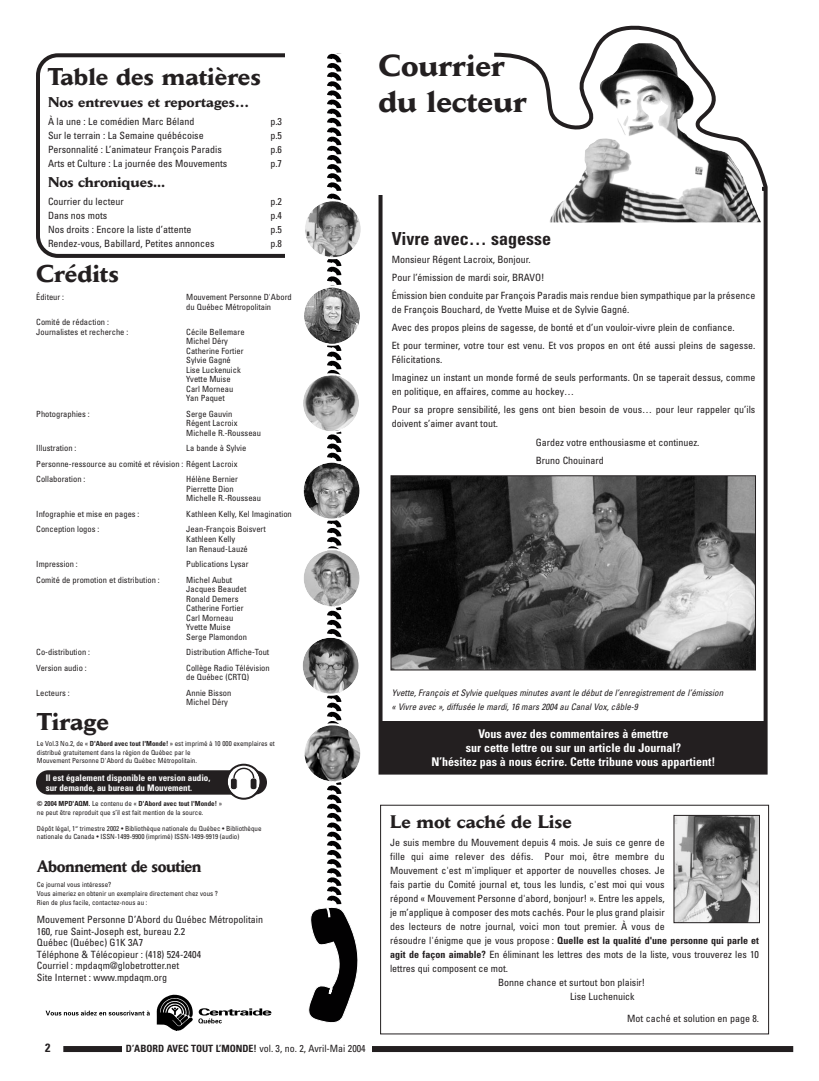
<style>
.page{position:relative;width:819px;height:1081px;background:#fff}
.page>*{position:absolute;margin:0;border:0;box-sizing:border-box;transform-origin:0 0}
.t1{font:700 30px/36px "Daily News";color:#231f20}
.t2{font:700 24px "Daily News";color:#231f20}
.t3{font:700 condensed 18px "Univers";color:#231f20}
.t4{font:700 18px "Daily News";color:#231f20}
.t5{font:700 16.5px "Daily News";letter-spacing:-.03em;color:#231f20;scale:.91 1}
.t6{font:700 14px "Daily News";color:#231f20}
.t7{font:700 condensed 12px/14px "Univers";color:#fff;text-align:center}
.t8{font:700 condensed 12px "Univers";color:#231f20}
.t9{font:condensed 10px/18px "Univers";color:#231f20}
.t10{font:700 condensed 10px "Univers";color:#231f20}
.t11{font:condensed 10px "Univers";letter-spacing:.02em;color:#231f20}
.t12{font:italic condensed 9px/14px "Univers";color:#231f20}
.t13{font:700 condensed 9px/10px "Univers";color:#fff}
.t14{font:condensed 8.5px/9.5px "Univers";color:#231f20}
.t15{font:condensed 7px/8.6px "Univers";color:#231f20}
.s1{font-weight:700}
.s2{font-weight:400}
</style>
<div class="page">
<div style="left:36px;top:770px;width:231px;height:24px;background:#231f20;border-radius:12px"></div>
<div style="left:379px;top:187px;width:389px;height:587px;border:4px solid #231f20"></div>
<div style="left:63px;top:1045px;width:730px;height:6px;background:#231f20"></div>
<div style="left:123px;top:1036px;width:249px;height:26px;background:#fff"></div>
<div style="left:380px;top:721px;width:387px;height:51px;background:#231f20"></div>
<svg style="left:36px;top:53px;width:249px;height:205px"></svg>
<svg style="left:157px;top:994px;width:114px;height:36px"></svg>
<svg style="left:46px;top:1010px;width:104px;height:5px"></svg>
<div style="left:377px;top:181px;width:385px;height:13px;background:#fff"></div>
<svg style="left:494px;top:25px;width:274px;height:166px"></svg>
<svg style="left:302px;top:53px;width:59px;height:969px"></svg>
<svg style="left:226px;top:763px;width:36px;height:36px"></svg>
<img style="left:550px;top:79px;width:157px;height:141px">
<img style="left:392px;top:477px;width:362px;height:191px">
<div style="left:390px;top:475px;width:366px;height:195px;border:1px solid #231f20"></div>
<div style="left:380px;top:804px;width:389px;height:229px;border:1px solid #231f20"></div>
<img style="left:676px;top:816px;width:82px;height:104px">
<div style="left:674px;top:814px;width:86px;height:108px;border:1px solid #231f20"></div>
<h2 class="t2" style="left:48px;top:68px;width:214px">Table des matières</h2>
<h3 class="t6" style="left:48px;top:97px;width:203px">Nos entrevues et reportages…</h3>
<p class="t9" style="left:48px;top:113px;width:148px">À la une : Le comédien Marc Béland</p>
<p class="t9" style="left:270px;top:113px;width:13px">p.3</p>
<p class="t9" style="left:48px;top:127px;width:157px">Sur le terrain : La Semaine québécoise</p>
<p class="t9" style="left:270px;top:127px;width:13px">p.5</p>
<p class="t9" style="left:48px;top:141px;width:175px">Personnalité : L’animateur François Paradis</p>
<p class="t9" style="left:270px;top:141px;width:13px">p.6</p>
<p class="t9" style="left:48px;top:155px;width:181px">Arts et Culture : La journée des Mouvements</p>
<p class="t9" style="left:270px;top:155px;width:13px">p.7</p>
<h3 class="t6" style="left:48px;top:177px;width:119px">Nos chroniques...</h3>
<p class="t9" style="left:48px;top:193px;width:77px">Courrier du lecteur</p>
<p class="t9" style="left:270px;top:193px;width:13px">p.2</p>
<p class="t9" style="left:48px;top:207px;width:61px">Dans nos mots</p>
<p class="t9" style="left:270px;top:207px;width:13px">p.4</p>
<p class="t9" style="left:48px;top:221px;width:145px">Nos droits : Encore la liste d’attente</p>
<p class="t9" style="left:270px;top:221px;width:13px">p.5</p>
<p class="t9" style="left:48px;top:235px;width:168px">Rendez-vous, Babillard, Petites annonces</p>
<p class="t9" style="left:270px;top:235px;width:13px">p.8</p>
<h2 class="t2" style="left:36px;top:264px;width:84px">Crédits</h2>
<p class="t14" style="left:36px;top:293px;width:29px">Éditeur :</p>
<p class="t14" style="left:186px;top:293px;width:107px">Mouvement Personne D'Abord du Québec Métropolitain</p>
<p class="t14" style="left:36px;top:318px;width:93px">Comité de rédaction :<br>Journalistes et recherche :</p>
<p class="t14" style="left:186px;top:327px;width:60px">Cécile Bellemare<br>Michel Déry<br>Catherine Fortier<br>Sylvie Gagné<br>Lise Luckenuick<br>Yvette Muise<br>Carl Morneau<br>Yan Paquet</p>
<p class="t14" style="left:36px;top:409px;width:55px">Photographies :</p>
<p class="t14" style="left:186px;top:409px;width:76px">Serge Gauvin<br>Régent Lacroix<br>Michelle R.-Rousseau</p>
<p class="t14" style="left:36px;top:444px;width:42px">Illustration :</p>
<p class="t14" style="left:36px;top:441px;width:212px;line-height:15.5px;text-indent:150px">La bande à Sylvie<br>Personne-ressource au comité et révision : Régent Lacroix<br>Collaboration :</p>
<p class="t14" style="left:186px;top:475px;width:76px">Hélène Bernier<br>Pierrette Dion<br>Michelle R.-Rousseau</p>
<p class="t14" style="left:36px;top:509px;width:105px">Infographie et mise en pages :</p>
<p class="t14" style="left:186px;top:509px;width:107px">Kathleen Kelly, Kel Imagination</p>
<p class="t14" style="left:36px;top:525px;width:64px">Conception logos :</p>
<p class="t14" style="left:186px;top:525px;width:81px">Jean-François Boisvert<br>Kathleen Kelly<br>Ian Renaud-Lauzé</p>
<p class="t14" style="left:36px;top:559px;width:43px">Impression :</p>
<p class="t14" style="left:186px;top:559px;width:64px">Publications Lysar</p>
<p class="t14" style="left:36px;top:575px;width:125px">Comité de promotion et distribution :</p>
<p class="t14" style="left:186px;top:575px;width:62px">Michel Aubut<br>Jacques Beaudet<br>Ronald Demers<br>Catherine Fortier<br>Carl Morneau<br>Yvette Muise<br>Serge Plamondon</p>
<p class="t14" style="left:36px;top:647px;width:55px">Co-distribution :</p>
<p class="t14" style="left:186px;top:647px;width:84px">Distribution Affiche-Tout</p>
<p class="t14" style="left:36px;top:663px;width:52px">Version audio :</p>
<p class="t14" style="left:186px;top:663px;width:85px">Collège Radio Télévision de Québec (CRTQ)</p>
<p class="t14" style="left:36px;top:688px;width:35px">Lecteurs :</p>
<p class="t14" style="left:186px;top:688px;width:47px">Annie Bisson<br>Michel Déry</p>
<h2 class="t2" style="left:37px;top:713px;width:74px">Tirage</h2>
<p class="t15" style="left:37px;top:739px;width:239px">Le Vol.3 No.2, de « <span class="s1">D'Abord avec tout l'Monde!</span> » est imprimé à 10 000 exemplaires et distribué gratuitement dans la région de Québec par le<br>Mouvement Personne D'Abord du Québec Métropolitain.</p>
<p class="t13" style="left:46px;top:772px;width:166px">Il est également disponible en version audio, sur demande, au bureau du Mouvement.</p>
<p class="t15" style="left:37px;top:799px;width:187px"><span class="s1">© 2004 MPD'AQM.</span> Le contenu de « <span class="s1">D'Abord avec tout l'Monde!</span> » ne peut être reproduit que s’il est fait mention de la source.</p>
<p class="t15" style="left:37px;top:824px;width:226px">Dépôt légal, 1<sup>er</sup> trimestre 2002 • Bibliothèque nationale du Québec • Bibliothèque nationale du Canada • ISSN-1499-9900 (imprimé) ISSN-1499-9919 (audio)</p>
<h3 class="t5" style="left:37px;top:859px;width:182px">Abonnement de soutien</h3>
<p class="t15" style="left:37px;top:880px;width:182px">Ce journal vous intéresse?<br>Vous aimeriez en obtenir un exemplaire directement chez vous ?<br>Rien de plus facile, contactez-nous au :</p>
<p class="t9" style="left:37px;top:914px;width:228px;line-height:11.5px">Mouvement Personne D’Abord du Québec Métropolitain 160, rue Saint-Joseph est, bureau 2.2<br>Québec (Québec) G1K 3A7<br>Téléphone &amp; Télécopieur : (418) 524-2404<br>Courriel : mpdaqm@globetrotter.net<br>Site Internet : www.mpdaqm.org</p>
<p class="t8" style="left:45px;top:1042px;width:7px">2</p>
<p class="t9" style="left:126px;top:1040px;width:241px"><span class="s1">D’ABORD AVEC TOUT L’MONDE!</span> vol. 3, no. 2, Avril-Mai 2004</p>
<h1 class="t1" style="left:379px;top:51px;width:150px">Courrier du lecteur</h1>
<h3 class="t3" style="left:392px;top:232px;width:161px">Vivre avec… sagesse</h3>
<p class="t9" style="left:392px;top:251px;width:365px">Monsieur Régent Lacroix, Bonjour.<br>Pour l’émission de mardi soir, BRAVO!<br>Émission bien conduite par François Paradis mais rendue bien sympathique par la présence</p>
<p class="t9" style="left:392px;top:301px;width:365px">de François Bouchard, de Yvette Muise et de Sylvie Gagné.<br>Avec des propos pleins de sagesse, de bonté et d’un vouloir-vivre plein de confiance.<br>Et pour terminer, votre tour est venu. Et vos propos en ont été aussi pleins de sagesse.</p>
<p class="t9" style="left:392px;top:351px;width:365px">Félicitations.<br>Imaginez un instant un monde formé de seuls performants. On se taperait dessus, comme</p>
<p class="t9" style="left:392px;top:383px;width:365px">en politique, en affaires, comme au hockey…<br>Pour sa propre sensibilité, les gens ont bien besoin de vous… pour leur rappeler qu’ils</p>
<p class="t9" style="left:392px;top:415px;width:108px">doivent s’aimer avant tout.</p>
<p class="t9" style="left:536px;top:433px;width:165px">Gardez votre enthousiasme et continuez.<br>Bruno Chouinard</p>
<p class="t12" style="left:392px;top:686px;width:333px">Yvette, François et Sylvie quelques minutes avant le début de l’enregistrement de l’émission « Vivre avec », diffusée le mardi, 16 mars 2004 au Canal Vox, câble-9</p>
<p class="t7" style="left:431px;top:727px;width:286px">Vous avez des commentaires à émettre<br>sur cette lettre ou sur un article du Journal?<br>N’hésitez pas à nous écrire. Cette tribune vous appartient!</p>
<h3 class="t4" style="left:390px;top:814px;width:183px">Le mot caché de Lise</h3>
<p class="t9" style="left:390px;top:833px;width:276px">Je suis membre du Mouvement depuis 4 mois. Je suis ce genre de</p>
<p class="t11" style="left:390px;top:852px;width:276px">fille qui aime relever des défis. Pour moi, être membre du</p>
<p class="t9" style="left:390px;top:861px;width:276px">Mouvement c'est m'impliquer et apporter de nouvelles choses. Je</p>
<p class="t9" style="left:390px;top:875px;width:276px">fais partie du Comité journal et, tous les lundis, c'est moi qui vous</p>
<p class="t9" style="left:390px;top:889px;width:276px">répond « Mouvement Personne d'abord, bonjour! ». Entre les appels,</p>
<p class="t9" style="left:390px;top:903px;width:276px">je m’applique à composer des mots cachés. Pour le plus grand plaisir</p>
<p class="t9" style="left:390px;top:917px;width:276px">des lecteurs de notre journal, voici mon tout premier. À vous de</p>
<p class="t10" style="left:390px;top:936px;width:370px"><span class="s2">résoudre l'énigme que je vous propose :</span> Quelle est la qualité d'une personne qui parle et</p>
<p class="t9" style="left:390px;top:945px;width:370px"><span class="s1">agit de façon aimable?</span> En éliminant les lettres des mots de la liste, vous trouverez les 10</p>
<p class="t9" style="left:390px;top:959px;width:119px">lettres qui composent ce mot.</p>
<p class="t9" style="left:498px;top:973px;width:149px">Bonne chance et surtout bon plaisir!</p>
<p class="t9" style="left:570px;top:987px;width:66px">Lise Luchenuick</p>
<p class="t9" style="left:627px;top:1009px;width:133px">Mot caché et solution en page 8.</p>
</div>
